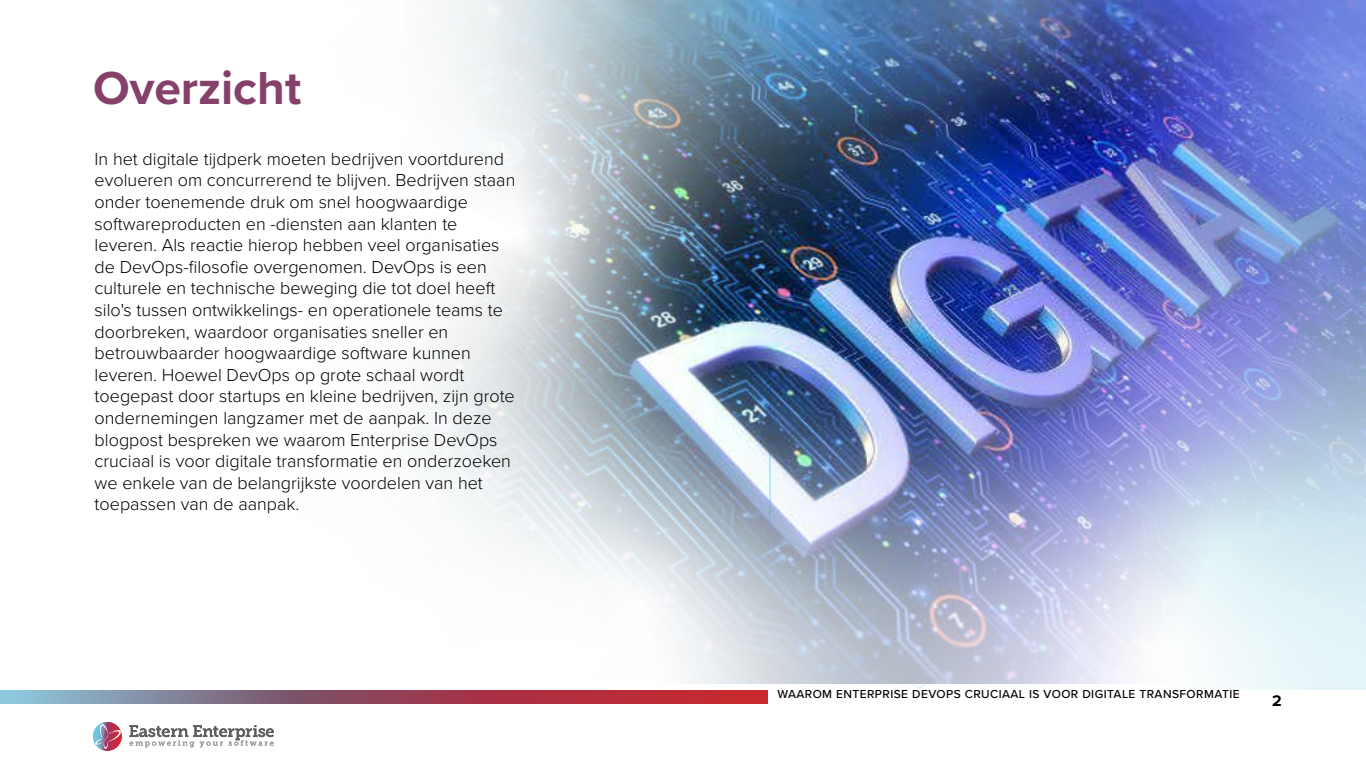
<style>
.page{position:relative;width:1366px;height:768px;background:#fff}
.page>*{position:absolute;margin:0;border:0;box-sizing:border-box;transform-origin:0 0}
.t1{font:700 48px "Proxima Nova";color:#86416a}
.t2{font:300 18px/21.6px "Proxima Nova";color:#000}
.t3{font:700 16px "Proxima Nova";color:#000}
.t4{font:500 12px "Proxima Nova";letter-spacing:.035em;color:#000}
</style>
<div class="page">
<img style="left:429px;top:0;width:937px;height:690px">
<svg style="left:93px;top:722px;width:29px;height:29px"></svg>
<svg style="left:94px;top:723px;width:28px;height:26px"></svg>
<svg style="left:129px;top:725px;width:145px;height:22px"></svg>
<svg style="left:0;top:690px;width:767px;height:14px;background:#9a5769"></svg>
<h1 class="t1" style="left:93px;top:52px;width:210px">Overzicht</h1>
<p class="t2" style="left:95px;top:147px;width:422px">In het digitale tijdperk moeten bedrijven voortdurend evolueren om concurrerend te blijven. Bedrijven staan onder toenemende druk om snel hoogwaardige softwareproducten en -diensten aan klanten te leveren. Als reactie hierop hebben veel organisaties de DevOps-filosofie overgenomen. DevOps is een culturele en technische beweging die tot doel heeft silo's tussen ontwikkelings- en operationele teams te doorbreken, waardoor organisaties sneller en betrouwbaarder hoogwaardige software kunnen leveren. Hoewel DevOps op grote schaal wordt toegepast door startups en kleine bedrijven, zijn grote ondernemingen langzamer met de aanpak. In deze blogpost bespreken we waarom Enterprise DevOps cruciaal is voor digitale transformatie en onderzoeken we enkele van de belangrijkste voordelen van het toepassen van de aanpak.</p>
<p class="t4" style="left:777px;top:685px;width:464px">WAAROM ENTERPRISE DEVOPS CRUCIAAL IS VOOR DIGITALE TRANSFORMATIE</p>
<p class="t3" style="left:1272px;top:689px;width:11px">2</p>
</div>
